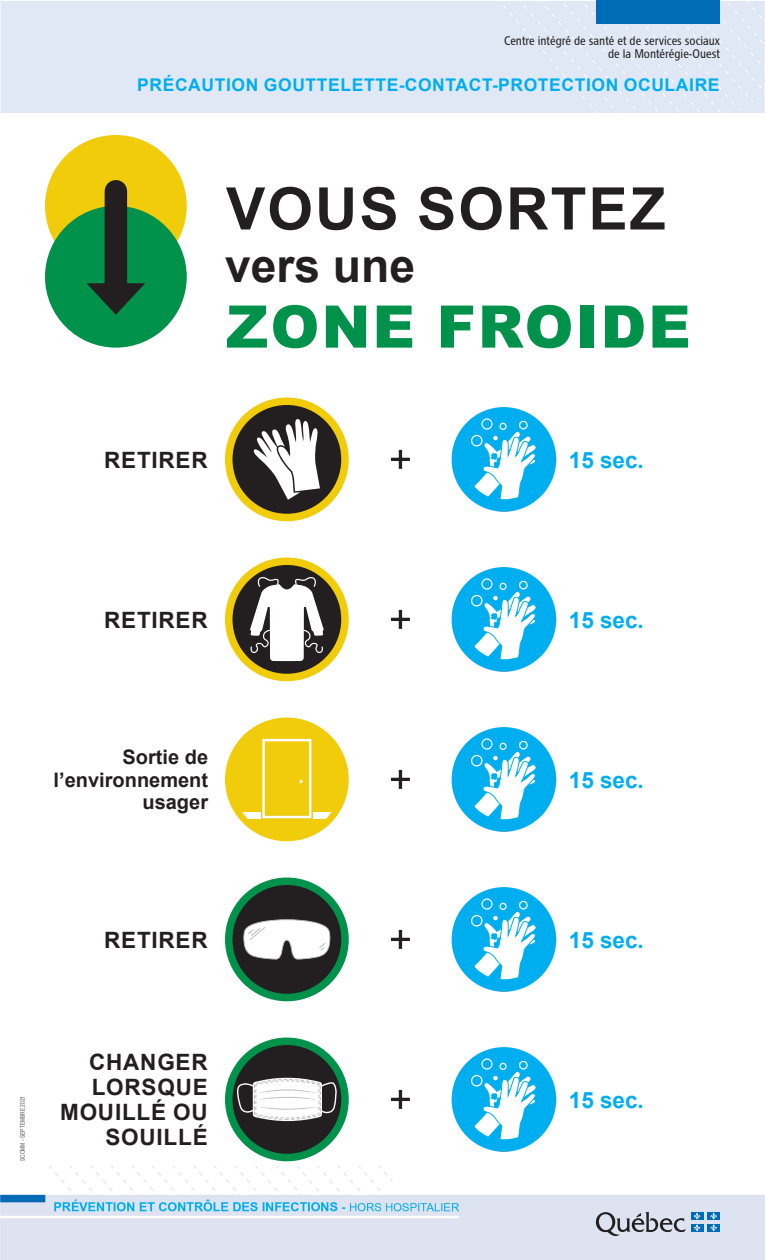
<style>
.page{position:relative;width:765px;height:1260px;background:#fff}
.page>*{position:absolute;margin:0;border:0;box-sizing:border-box;transform-origin:0 0}
.Titre_noir{font:700 58.75px "Arial";letter-spacing:.035em;color:#231f20}
.Titre-Zone{font:900 58.75px "Arial";letter-spacing:.035em;color:#00914b}
.Titre_noir-2{font:700 46.25px "Arial";color:#231f20}
.Texte_majuscule{font:700 22.5px/25px "Arial";letter-spacing:.035em;color:#231f20;text-align:right}
.Texte_-_15_sec{font:700 22.5px "Arial";color:#00aeef}
.Texte_-_porte{font:700 20px/22.5px "Arial";color:#231f20;text-align:right}
.Titre_Entete{font:700 17.5px "Arial";letter-spacing:.035em;color:#00aeef}
.CISSSMO{font:12.5px/13.8px "Chaloult Cond Normal";color:#231f20;text-align:right}
.t1{font:6.25px "Arial Narrow";color:#57585a;scale:.95 1}
</style>
<div class="page">
<div style="left:0;top:1px;width:765px;height:111px;background:#e1e8f5"></div>
<img style="left:0;top:1154px;width:765px;height:106px">
<div style="left:596px;top:0;width:124px;height:24px;background:#006bb6"></div>
<svg style="left:596px;top:1212px;width:90px;height:24px;background:#acafba"></svg>
<div style="left:691px;top:1224px;width:13px;height:8px;background:#006cb7"></div>
<div style="left:707px;top:1224px;width:13px;height:8px;background:#006cb7"></div>
<div style="left:691px;top:1212px;width:13px;height:8px;background:#006cb7"></div>
<svg style="left:694px;top:1213px;width:7px;height:18px"></svg>
<div style="left:707px;top:1212px;width:13px;height:8px;background:#006cb7"></div>
<svg style="left:710px;top:1213px;width:7px;height:18px"></svg>
<div style="left:45px;top:135px;width:142px;height:142px;background:#f1cc0b;border-radius:50%"></div>
<div style="left:45px;top:206px;width:142px;height:142px;background:#00914b;border-radius:50%"></div>
<div style="left:105px;top:191px;width:22px;height:104px;background:#231f20"></div>
<svg style="left:87px;top:283px;width:58px;height:32px"></svg>
<div style="left:225px;top:718px;width:124px;height:123px;background:#f1cc0b;border-radius:50%"></div>
<svg style="left:242px;top:812px;width:19px;height:6px"></svg>
<div style="left:313px;top:812px;width:19px;height:6px;background:#fff"></div>
<svg style="left:262px;top:739px;width:49px;height:79px"></svg>
<div style="left:229px;top:881px;width:116px;height:117px;background:#231f20;border-radius:58px"></div>
<svg style="left:243px;top:919px;width:87px;height:41px"></svg>
<div style="left:225px;top:878px;width:124px;height:123px;border:8px solid #00914b;border-radius:50%"></div>
<hr style="left:229px;top:1041px;width:116px;height:1px;background:#231f20">
<svg style="left:229px;top:1041px;width:116px;height:117px;background:#1e2e26"></svg>
<svg style="left:235px;top:1078px;width:103px;height:43px"></svg>
<div style="left:225px;top:1038px;width:124px;height:123px;border:8px solid #00914b;border-radius:50%"></div>
<hr style="left:229px;top:401px;width:116px;height:1px;background:#231f20">
<svg style="left:229px;top:401px;width:116px;height:117px;background:#473d1c"></svg>
<hr style="left:345px;top:401px;width:1px;height:117px;background:#231f20">
<svg style="left:252px;top:418px;width:68px;height:82px"></svg>
<div style="left:225px;top:398px;width:124px;height:123px;border:8px solid #f1cc0b;border-radius:50%"></div>
<svg style="left:229px;top:561px;width:116px;height:117px;background:#4d421b"></svg>
<svg style="left:250px;top:576px;width:74px;height:85px"></svg>
<div style="left:225px;top:558px;width:124px;height:123px;border:8px solid #f1cc0b;border-radius:50%"></div>
<svg style="left:391px;top:450px;width:19px;height:19px"></svg>
<div style="left:452px;top:407px;width:104px;height:105px;background:#00aeef;border-radius:52px"></div>
<hr style="left:556px;top:407px;width:1px;height:105px;background:#231f20">
<div style="left:499px;top:423px;width:8px;height:7px;border:1px solid #fff;border-radius:50%"></div>
<div style="left:481px;top:418px;width:12px;height:12px;border:1px solid #fff;border-radius:50%"></div>
<div style="left:471px;top:435px;width:12px;height:11px;border:1px solid #fff;border-radius:50%"></div>
<div style="left:519px;top:421px;width:9px;height:8px;border:1px solid #fff;border-radius:50%"></div>
<svg style="left:473px;top:431px;width:66px;height:70px"></svg>
<div style="left:452px;top:887px;width:104px;height:105px;background:#00aeef;border-radius:52px"></div>
<hr style="left:556px;top:887px;width:1px;height:105px;background:#231f20">
<div style="left:499px;top:903px;width:8px;height:7px;border:1px solid #fff;border-radius:50%"></div>
<div style="left:481px;top:898px;width:12px;height:12px;border:1px solid #fff;border-radius:50%"></div>
<div style="left:471px;top:915px;width:12px;height:11px;border:1px solid #fff;border-radius:50%"></div>
<div style="left:519px;top:901px;width:9px;height:9px;border:1px solid #fff;border-radius:50%"></div>
<svg style="left:473px;top:911px;width:66px;height:70px"></svg>
<div style="left:452px;top:1047px;width:104px;height:105px;background:#00aeef;border-radius:52px"></div>
<hr style="left:556px;top:1047px;width:1px;height:105px;background:#231f20">
<div style="left:499px;top:1063px;width:8px;height:7px;border:1px solid #fff;border-radius:50%"></div>
<div style="left:481px;top:1058px;width:12px;height:12px;border:1px solid #fff;border-radius:50%"></div>
<div style="left:471px;top:1075px;width:12px;height:12px;border:1px solid #fff;border-radius:50%"></div>
<div style="left:519px;top:1061px;width:9px;height:9px;border:1px solid #fff;border-radius:50%"></div>
<svg style="left:473px;top:1071px;width:66px;height:70px"></svg>
<div style="left:452px;top:567px;width:104px;height:105px;background:#00aeef;border-radius:52px"></div>
<hr style="left:556px;top:567px;width:1px;height:105px;background:#231f20">
<div style="left:499px;top:583px;width:8px;height:7px;border:1px solid #fff;border-radius:50%"></div>
<div style="left:481px;top:578px;width:12px;height:12px;border:1px solid #fff;border-radius:50%"></div>
<div style="left:471px;top:595px;width:12px;height:11px;border:1px solid #fff;border-radius:50%"></div>
<div style="left:519px;top:581px;width:9px;height:8px;border:1px solid #fff;border-radius:50%"></div>
<svg style="left:473px;top:591px;width:66px;height:70px"></svg>
<svg style="left:391px;top:610px;width:19px;height:19px"></svg>
<div style="left:452px;top:727px;width:104px;height:105px;background:#00aeef;border-radius:52px"></div>
<hr style="left:556px;top:727px;width:1px;height:105px;background:#231f20">
<div style="left:499px;top:743px;width:8px;height:7px;border:1px solid #fff;border-radius:50%"></div>
<div style="left:481px;top:738px;width:12px;height:12px;border:1px solid #fff;border-radius:50%"></div>
<div style="left:471px;top:755px;width:12px;height:11px;border:1px solid #fff;border-radius:50%"></div>
<div style="left:519px;top:741px;width:9px;height:8px;border:1px solid #fff;border-radius:50%"></div>
<svg style="left:473px;top:751px;width:66px;height:70px"></svg>
<svg style="left:391px;top:770px;width:19px;height:19px"></svg>
<svg style="left:391px;top:930px;width:19px;height:19px"></svg>
<svg style="left:391px;top:1090px;width:19px;height:19px"></svg>
<p class="CISSSMO" style="left:504px;top:33px;width:218px">Centre intégré de santé et de services sociaux de la Montérégie-Ouest</p>
<p class="Titre_Entete" style="left:137px;top:72px;width:584px">PRÉCAUTION GOUTTELETTE-CONTACT-PROTECTION OCULAIRE</p>
<p class="Titre_noir" style="left:226px;top:167px;width:441px">VOUS SORTEZ</p>
<p class="Titre_noir-2" style="left:225px;top:233px;width:192px">vers une</p>
<p class="Titre-Zone" style="left:226px;top:284px;width:466px">ZONE FROIDE</p>
<p class="Texte_majuscule" style="left:104px;top:447px;width:105px">RETIRER</p>
<p class="Texte_-_15_sec" style="left:569px;top:444px;width:77px">15 sec.</p>
<p class="Texte_majuscule" style="left:104px;top:607px;width:105px">RETIRER</p>
<p class="Texte_-_porte" style="left:54px;top:746px;width:156px">Sortie de l’environnement usager</p>
<p class="Texte_majuscule" style="left:104px;top:927px;width:105px">RETIRER</p>
<p class="t1" style="left:18px;top:1161px;width:70px;rotate:-90deg">SCOMM - SEPTEMBRE 2021</p>
<p class="Texte_majuscule" style="left:60px;top:1050px;width:149px">CHANGER<br>LORSQUE<br>MOUILLÉ OU<br>SOUILLÉ</p>
<p class="Texte_-_15_sec" style="left:569px;top:604px;width:77px">15 sec.</p>
<p class="Texte_-_15_sec" style="left:569px;top:764px;width:77px">15 sec.</p>
<p class="Texte_-_15_sec" style="left:569px;top:924px;width:77px">15 sec.</p>
<p class="Texte_-_15_sec" style="left:569px;top:1084px;width:77px">15 sec.</p>
</div>
